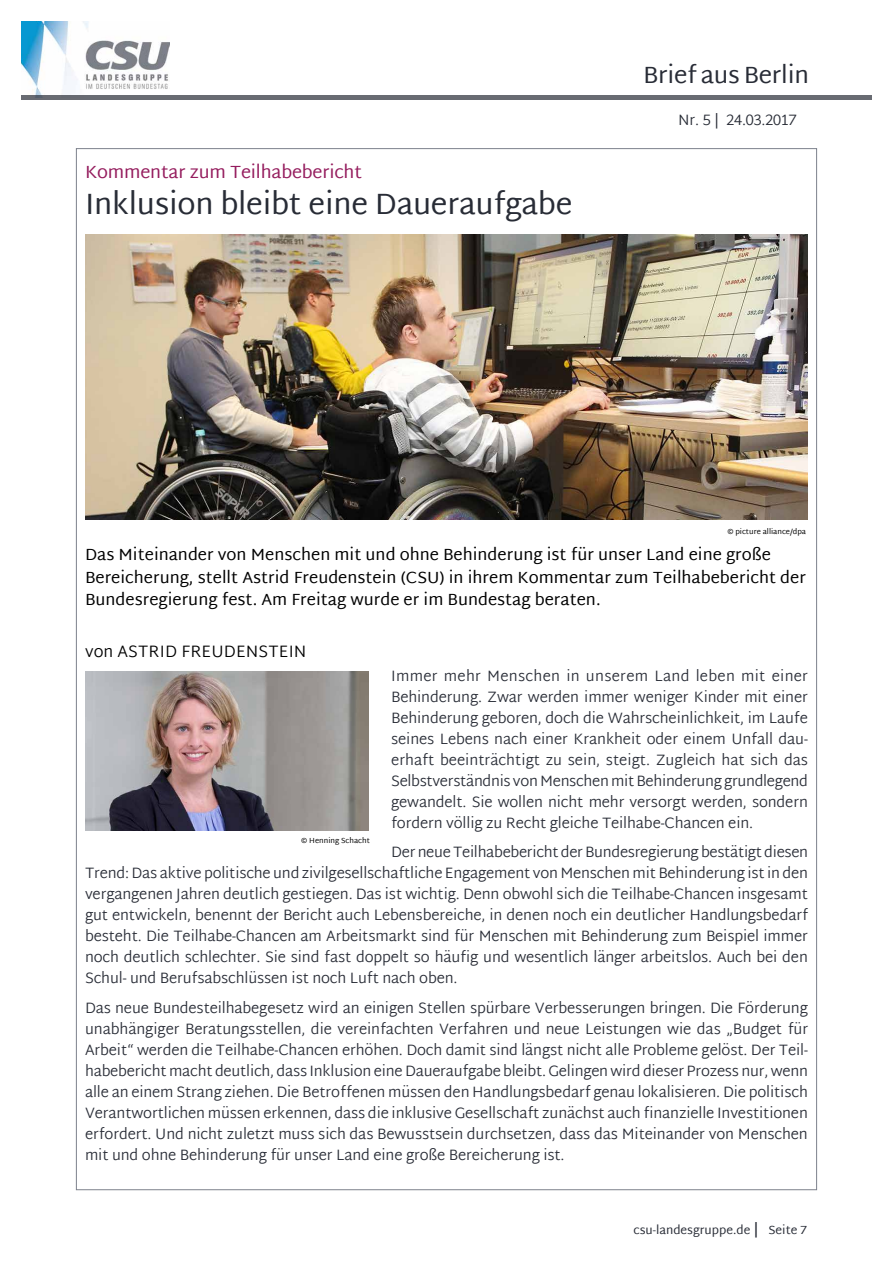
<style>
.page{position:relative;width:893px;height:1263px;background:#fff}
.page>*{position:absolute;margin:0;border:0;box-sizing:border-box;transform-origin:0 0}
._03_BaB_Ü_Fett_Artik{font:30px "Martel Sans";letter-spacing:-.01em;color:#282c36}
.t1{font:24px "Martel Sans";letter-spacing:-.01em;color:#282c36}
._03_BaB_Ü_Beere_Arti{font:18px "Martel Sans";letter-spacing:-.01em;color:#951d5e}
._03_BaB_Teaser{font:16.5px/22.5px "Martel Sans";color:#000}
._03_BaB_Teaser-2{font:300 16.5px "Martel Sans";letter-spacing:.01em;color:#000}
._04_BaB_Fließtext{font:300 15px/21px "Martel Sans";letter-spacing:-.01em;color:#282c36;text-align:justify}
.t2{font:12px "Martel Sans";color:#282c36}
._13_BaB_Rechtevermer{font:7.5px "Martel Sans";color:#000}
.s1{font-size:15px}
</style>
<div class="page">
<img style="left:21px;top:21px;width:149px;height:75px">
<hr style="left:21px;top:96px;width:851px;height:4px;background:#686b72">
<img style="left:85px;top:235px;width:723px;height:284px">
<img style="left:86px;top:671px;width:283px;height:160px">
<h2 class="t1" style="left:643px;top:61px;width:167px">Brief aus Berlin</h2>
<p class="_03_BaB_Ü_Beere_Arti" style="left:85px;top:161px;width:279px">Kommentar zum Teilhabebericht</p>
<p class="_03_BaB_Ü_Fett_Artik" style="left:85px;top:186px;width:489px">Inklusion bleibt eine Daueraufgabe</p>
<p class="_04_BaB_Fließtext" style="left:678px;top:110px;width:120px">Nr. 5 | 24.03.2017</p>
<p class="_13_BaB_Rechtevermer" style="left:727px;top:527px;width:80px">© picture alliance/dpa</p>
<p class="_03_BaB_Teaser" style="left:85px;top:543px;width:722px">Das Miteinander von Menschen mit und ohne Behinderung ist für unser Land eine große<br>Bereicherung, stellt Astrid Freudenstein (CSU) in ihrem Kommentar zum Teilhabebericht der<br>Bundesregierung fest. Am Freitag wurde er im Bundestag beraten.</p>
<p class="_03_BaB_Teaser-2" style="left:85px;top:639px;width:223px">von ASTRID FREUDENSTEIN</p>
<p class="_04_BaB_Fließtext" style="left:391px;top:666px;width:418px">Immer mehr Menschen in unserem Land leben mit einer Behinderung. Zwar werden immer weniger Kinder mit einer Behinderung geboren, doch die Wahrscheinlichkeit, im Laufe seines Lebens nach einer Krankheit oder einem Unfall dau&shy;erhaft beeinträchtigt zu sein, steigt. Zugleich hat sich das Selbstverständnis von Menschen mit Behinderung grundlegend gewandelt. Sie wollen nicht mehr versorgt werden, sondern fordern völlig zu Recht gleiche Teilhabe-Chancen ein.</p>
<p class="_04_BaB_Fließtext" style="left:85px;top:843px;width:725px;text-indent:306px">Der neue Teilhabebericht der Bundesregierung bestätigt diesen Trend: Das aktive politische und zivilgesellschaftliche Engagement von Menschen mit Behinderung ist in den vergangenen Jahren deutlich gestiegen. Das ist wichtig. Denn obwohl sich die Teilhabe-Chancen insgesamt gut entwickeln, benennt der Bericht auch Lebensbereiche, in denen noch ein deutlicher Handlungsbedarf besteht. Die Teilhabe-Chancen am Arbeitsmarkt sind für Menschen mit Behinderung zum Beispiel immer noch deutlich schlechter. Sie sind fast doppelt so häufig und wesentlich länger arbeitslos. Auch bei den Schul- und Berufsabschlüssen ist noch Luft nach oben.</p>
<p class="_04_BaB_Fließtext" style="left:85px;top:998px;width:725px">Das neue Bundesteilhabegesetz wird an einigen Stellen spürbare Verbesserungen bringen. Die Förderung unabhängiger Beratungsstellen, die vereinfachten Verfahren und neue Leistungen wie das „Budget für Arbeit“ werden die Teilhabe-Chancen erhöhen. Doch damit sind längst nicht alle Probleme gelöst. Der Teil&shy;habebericht macht deutlich, dass Inklusion eine Daueraufgabe bleibt. Gelingen wird dieser Prozess nur, wenn alle an einem Strang ziehen. Die Betroffenen müssen den Handlungsbedarf genau lokalisieren. Die politisch Verantwortlichen müssen erkennen, dass die inklusive Gesellschaft zunächst auch finanzielle Investitionen erfordert. Und nicht zuletzt muss sich das Bewusstsein durchsetzen, dass das Miteinander von Menschen mit und ohne Behinderung für unser Land eine große Bereicherung ist.</p>
<p class="_13_BaB_Rechtevermer" style="left:301px;top:836px;width:70px">© Henning Schacht</p>
<p class="t2" style="left:633px;top:1223px;width:175px">csu-landesgruppe.de <span class="s1">|</span> Seite 7</p>
</div>
